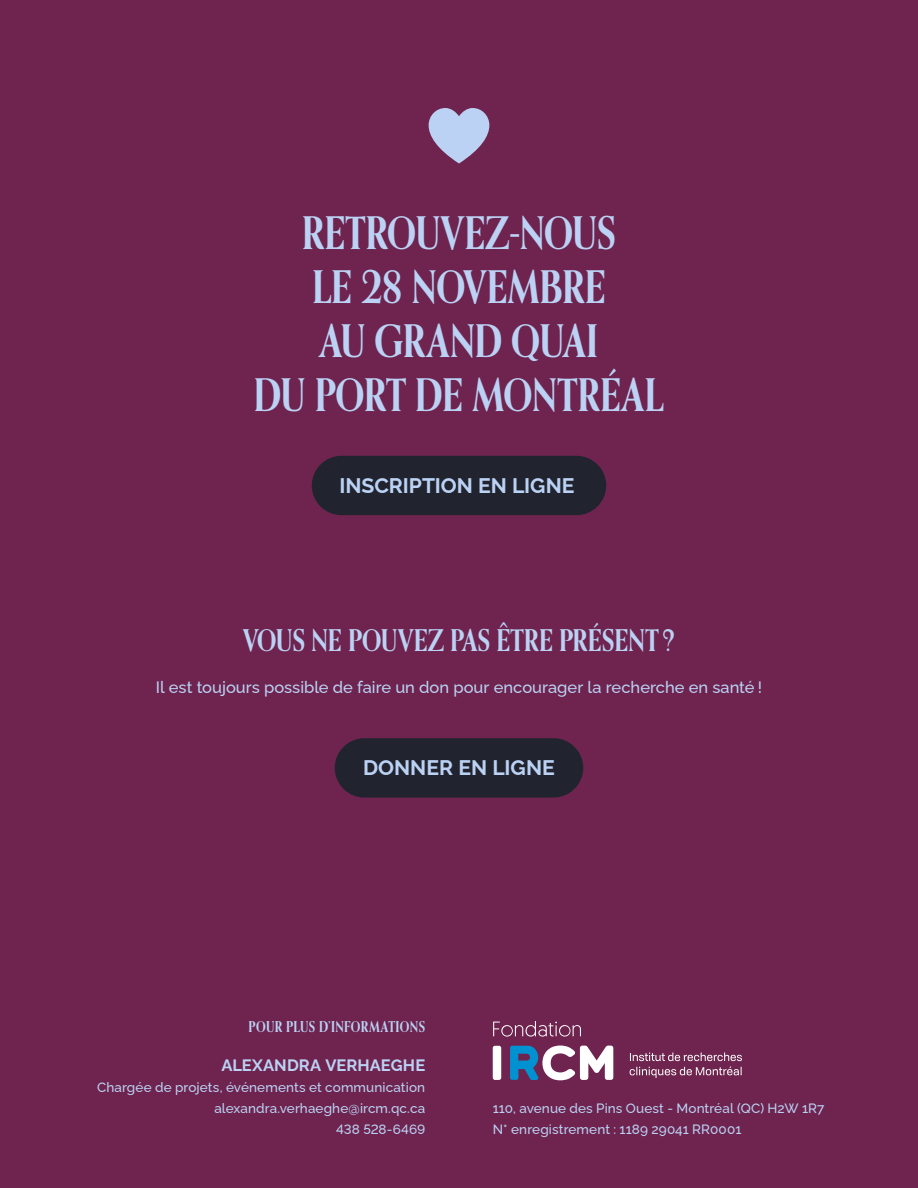
<style>
.page{position:relative;width:918px;height:1188px;background:#6e244f}
.page>*{position:absolute;margin:0;border:0;box-sizing:border-box;transform-origin:0 0}
.t1{font:700 condensed 45px/54px "Orpheus Pro";letter-spacing:-.01em;color:#bbd2f4;text-align:center}
.t2{font:700 condensed 30px "Orpheus Pro";letter-spacing:-.005em;color:#bbd2f4}
.t3{font:700 21.15px "Raleway";color:#bbd2f4}
.t4{font:500 16.5px "Raleway";color:#bbd2f4}
.t5{font:700 16.5px "Raleway";letter-spacing:.005em;color:#bbd2f4}
.t6{font:700 condensed 15px "Orpheus Pro";letter-spacing:.02em;color:#bbd2f4}
.t7{font:500 13.5px/21px "Raleway";letter-spacing:.005em;color:#bbd2f4;text-align:right}
</style>
<div class="page">
<svg style="left:429px;top:108px;width:60px;height:56px"></svg>
<div style="left:312px;top:456px;width:294px;height:59px;background:#21242f;border-radius:30px"></div>
<div style="left:335px;top:738px;width:248px;height:60px;background:#21242f;border-radius:30px"></div>
<div style="left:493px;top:1046px;width:8px;height:34px;background:#fff;border-radius:2px"></div>
<svg style="left:630px;top:1052px;width:112px;height:9px"></svg>
<svg style="left:630px;top:1067px;width:112px;height:11px"></svg>
<svg style="left:510px;top:1045px;width:103px;height:35px"></svg>
<svg style="left:493px;top:1021px;width:88px;height:16px"></svg>
<h1 class="t1" style="left:254px;top:205px;width:412px">RETROUVEZ-NOUS<br>LE 28 NOVEMBRE<br>AU GRAND QUAI<br>DU PORT DE MONTRÉAL</h1>
<h3 class="t3" style="left:339px;top:469px;width:237px">INSCRIPTION EN LIGNE</h3>
<h2 class="t2" style="left:243px;top:622px;width:433px">VOUS NE POUVEZ PAS ÊTRE PRÉSENT ?</h2>
<p class="t4" style="left:156px;top:674px;width:608px">Il est toujours possible de faire un don pour encourager la recherche en santé !</p>
<h3 class="t3" style="left:363px;top:752px;width:193px">DONNER EN LIGNE</h3>
<p class="t6" style="left:249px;top:1017px;width:178px">POUR PLUS D’INFORMATIONS</p>
<p class="t5" style="left:221px;top:1052px;width:205px">ALEXANDRA VERHAEGHE</p>
<p class="t7" style="left:97px;top:1075px;width:330px">Chargée de projets, événements et communication alexandra.verhaeghe@ircm.qc.ca<br>438 528-6469</p>
<p class="t7" style="left:493px;top:1096px;width:333px;text-align:left">110, avenue des Pins Ouest - Montréal (QC) H2W 1R7<br>N* enregistrement : 1189 29041 RR0001</p>
</div>
